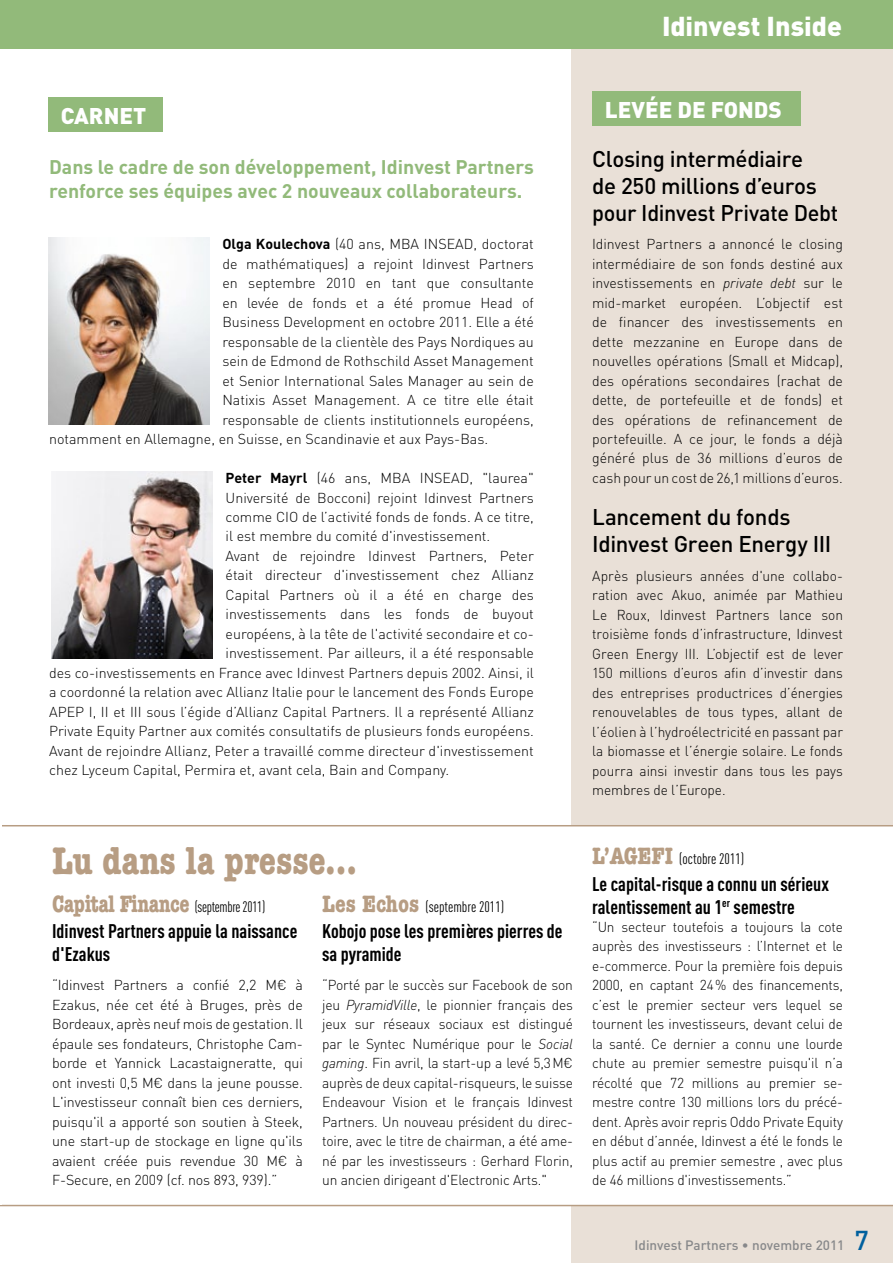
<style>
.page{position:relative;width:893px;height:1263px;background:#fff}
.page>*{position:absolute;margin:0;border:0;box-sizing:border-box;transform-origin:0 0}
.t1{font:700 condensed 39px "American Typewriter LT";color:#b79d83}
.t2{font:900 27px "DIN";color:#fff}
.t3{font:500 22.5px/27px "DIN";letter-spacing:-.015em;color:#000}
.t4{font:900 22.5px "DIN";color:#fff}
.t5{font:700 19.5px/22.5px "DIN Cond";color:#000}
.t6{font:700 19.5px/24px "DIN";color:#92ba7a}
.t7{font:15px "DIN Cond";color:#000}
.t8{font:15px "DIN Cond";letter-spacing:-.02em;color:#000;scale:.95 1}
.t9{font:300 14.25px/19.5px "DIN";color:#000;text-align:justify}
.t10{font:300 14.25px/19.5px "DIN";color:#000;text-align:justify;scale:.96 1}
.t11{font:500 13.5px "DIN";color:#87888a}
.s1{font-weight:700}
.s2{font-family:"American Typewriter LT";font-weight:700;font-stretch:condensed;font-size:24px;color:#b79d83}
.s3{font-family:"DIN Light Alternate";font-weight:400}
.s4{font-style:italic}
.s5{font-size:27px;color:#00609e}
</style>
<div class="page">
<div style="left:572px;top:49px;width:321px;height:1214px;background:#e9e0d7"></div>
<div style="left:592px;top:91px;width:208px;height:34px;background:#92ba7a"></div>
<div style="left:0;top:0;width:893px;height:49px;background:#92ba7a"></div>
<svg style="left:0;top:825px;width:893px;height:381px"></svg>
<div style="left:48px;top:98px;width:115px;height:34px;background:#92ba7a"></div>
<hr style="left:0;top:802px;width:2px;height:403px;background:#fff">
<img style="left:48px;top:238px;width:162px;height:187px">
<img style="left:51px;top:472px;width:162px;height:187px">
<h2 class="t2" style="left:662px;top:8px;width:181px">Idinvest Inside</h2>
<h3 class="t4" style="left:61px;top:101px;width:15px">CARN</h3>
<h3 class="t4" style="left:119px;top:101px;width:27px">ET</h3>
<h3 class="t6" style="left:49px;top:154px;width:486px">Dans le cadre de son développement, Idinvest Partners renforce ses équipes avec 2 nouveaux collaborateurs.</h3>
<p class="t9" style="left:222px;top:234px;width:313px"><span class="s1">Olga Koulechova</span> (40 ans, MBA INSEAD, doctorat</p>
<p class="t9" style="left:222px;top:253px;width:313px">de mathématiques) a rejoint Idinvest Partners</p>
<p class="t9" style="left:222px;top:273px;width:313px">en septembre 2010 en tant que consultante</p>
<p class="t9" style="left:222px;top:292px;width:313px">en levée de fonds et a été promue Head of</p>
<p class="t9" style="left:222px;top:312px;width:313px">Business Development en octobre 2011. Elle a été</p>
<p class="t9" style="left:222px;top:331px;width:313px">responsable de la clientèle des Pays Nordiques au</p>
<p class="t9" style="left:222px;top:351px;width:313px">sein de Edmond de Rothschild Asset Management</p>
<p class="t9" style="left:222px;top:370px;width:313px">et Senior International Sales Manager au sein de</p>
<p class="t9" style="left:222px;top:390px;width:313px">Natixis Asset Management. A ce titre elle était</p>
<p class="t9" style="left:222px;top:409px;width:313px">responsable de clients institutionnels européens,</p>
<p class="t9" style="left:49px;top:429px;width:441px">notamment en Allemagne, en Suisse, en Scandinavie et aux Pays-Bas.</p>
<p class="t9" style="left:226px;top:468px;width:310px"><span class="s1">Peter Mayrl</span> (46 ans, MBA INSEAD, "laurea"</p>
<p class="t9" style="left:226px;top:487px;width:310px">Université de Bocconi) rejoint Idinvest Partners</p>
<p class="t9" style="left:226px;top:507px;width:310px">comme CIO de l’activité fonds de fonds. A ce titre,</p>
<p class="t9" style="left:226px;top:526px;width:266px">il est membre du comité d'investissement.</p>
<p class="t9" style="left:226px;top:546px;width:310px">Avant de rejoindre Idinvest Partners, Peter</p>
<p class="t9" style="left:226px;top:565px;width:310px">était directeur d'investissement chez Allianz</p>
<p class="t9" style="left:226px;top:585px;width:310px">Capital Partners où il a été en charge des</p>
<p class="t9" style="left:226px;top:604px;width:310px">investissements dans les fonds de buyout</p>
<p class="t9" style="left:226px;top:624px;width:310px">européens, à la tête de l'activité secondaire et co-</p>
<p class="t9" style="left:226px;top:643px;width:310px">investissement. Par ailleurs, il a été responsable</p>
<p class="t9" style="left:49px;top:663px;width:486px">des co-investissements en France avec Idinvest Partners depuis 2002. Ainsi, il</p>
<p class="t9" style="left:49px;top:682px;width:486px">a coordonné la relation avec Allianz Italie pour le lancement des Fonds Europe</p>
<p class="t9" style="left:49px;top:702px;width:486px">APEP I, II et III sous l’égide d’Allianz Capital Partners. Il a représenté Allianz</p>
<p class="t9" style="left:49px;top:721px;width:486px">Private Equity Partner aux comités consultatifs de plusieurs fonds européens.</p>
<p class="t9" style="left:49px;top:741px;width:486px">Avant de rejoindre Allianz, Peter a travaillé comme directeur d'investissement</p>
<p class="t9" style="left:49px;top:760px;width:402px">chez Lyceum Capital, Permira et, avant cela, Bain and Company.</p>
<h1 class="t1" style="left:52px;top:838px;width:306px">Lu dans la presse...</h1>
<p class="t8" style="left:52px;top:898px;width:226px"><span class="s2">Capital Finance</span> (septembre 2011)</p>
<h3 class="t5" style="left:52px;top:920px;width:247px">Idinvest Partners appuie la naissance d'Ezakus</h3>
<p class="t9" style="left:52px;top:975px;width:252px">“Idinvest Partners a confié 2,2 M<span class="s3">€</span> à Ezakus, née cet été à Bruges, près de Bordeaux, après neuf mois de gestation. Il épaule ses fondateurs, Christophe Cam&shy;borde et Yannick Lacastaigneratte, qui ont investi 0,5 M<span class="s3">€</span> dans la jeune pousse.<br>L'investisseur connaît bien ces derniers, puisqu'il a apporté son soutien à Steek, une start-up de stockage en ligne qu'ils avaient créée puis revendue 30 M<span class="s3">€</span> à F-Secure, en 2009 (cf. nos 893, 939).”</p>
<p class="t7" style="left:322px;top:898px;width:184px"><span class="s2">Les Echos</span> (septembre 2011)</p>
<h3 class="t5" style="left:322px;top:920px;width:242px">Kobojo pose les premières pierres de sa pyramide</h3>
<p class="t9" style="left:322px;top:975px;width:252px">“Porté par le succès sur Facebook de son jeu <span class="s4">PyramidVille</span>, le pionnier français des jeux sur réseaux sociaux est distingué par le Syntec Numérique pour le <span class="s4">Social gaming</span>. Fin avril, la start-up a levé 5,3M<span class="s3">€ </span>auprès de deux capital-risqueurs, le suisse Endeavour Vision et le français Idinvest Partners. Un nouveau président du direc&shy;toire, avec le titre de chairman, a été ame&shy;né par les investisseurs : Gerhard Florin, un ancien dirigeant d'Electronic Arts."</p>
<h3 class="t4" style="left:605px;top:95px;width:177px">LEVéE DE FON DS</h3>
<h3 class="t3" style="left:592px;top:144px;width:248px">Closing intermédiaire<br>de 250 millions d’euros pour Idinvest Private Debt</h3>
<p class="t9" style="left:592px;top:234px;width:252px">Idinvest Partners a annoncé le closing intermédiaire de son fonds destiné aux investissements en <span class="s4">private debt</span> sur le mid-market européen. L’objectif est de financer des investissements en dette mezzanine en Europe dans de nouvelles opérations (Small et Midcap), des opérations secondaires (rachat de dette, de portefeuille et de fonds) et des opérations de refinancement de portefeuille. A ce jour, le fonds a déjà généré plus de 36 millions d’euros de cash pour un cost de 26,1 millions d’euros.</p>
<h3 class="t3" style="left:592px;top:503px;width:241px">Lancement du fonds<br>Idinvest Green Energy III</h3>
<p class="t9" style="left:592px;top:565px;width:252px">Après plusieurs années d'une collabo&shy;ration avec Akuo, animée par Mathieu Le Roux, Idinvest Partners lance son troisième fonds d’infrastructure, Idinvest Green Energy III. L’objectif est de lever 150 millions d’euros afin d’investir dans des entreprises productrices d’énergies renouvelables de tous types, allant de l’éolien à l’hydroélectricité en passant par la biomasse et l’énergie solaire. Le fonds pourra ainsi investir dans tous les pays membres de l’Europe.</p>
<p class="t7" style="left:592px;top:850px;width:154px"><span class="s2">L’AGEFI</span> (octobre 2011)</p>
<h3 class="t5" style="left:592px;top:872px;width:238px">Le capital-risque a connu un sérieux ralentissement au 1<sup>er</sup> semestre</h3>
<p class="t10" style="left:592px;top:916px;width:263px">“Un secteur toutefois a toujours la cote auprès des investisseurs : l’Internet et le e-commerce. Pour la première fois depuis 2000, en captant 24% des financements, c’est le premier secteur vers lequel se tournent les investisseurs, devant celui de la santé. Ce dernier a connu une lourde chute au premier semestre puisqu'il n’a récolté que 72 millions au premier se&shy;mestre contre 130 millions lors du précé&shy;dent. Après avoir repris Oddo Private Equity en début d’année, Idinvest a été le fonds le plus actif au premier semestre , avec plus de 46 millions d'investissements.”</p>
<p class="t11" style="left:635px;top:1236px;width:236px">Idinvest Partners • novembre 2011 <span class="s5">7</span></p>
</div>
